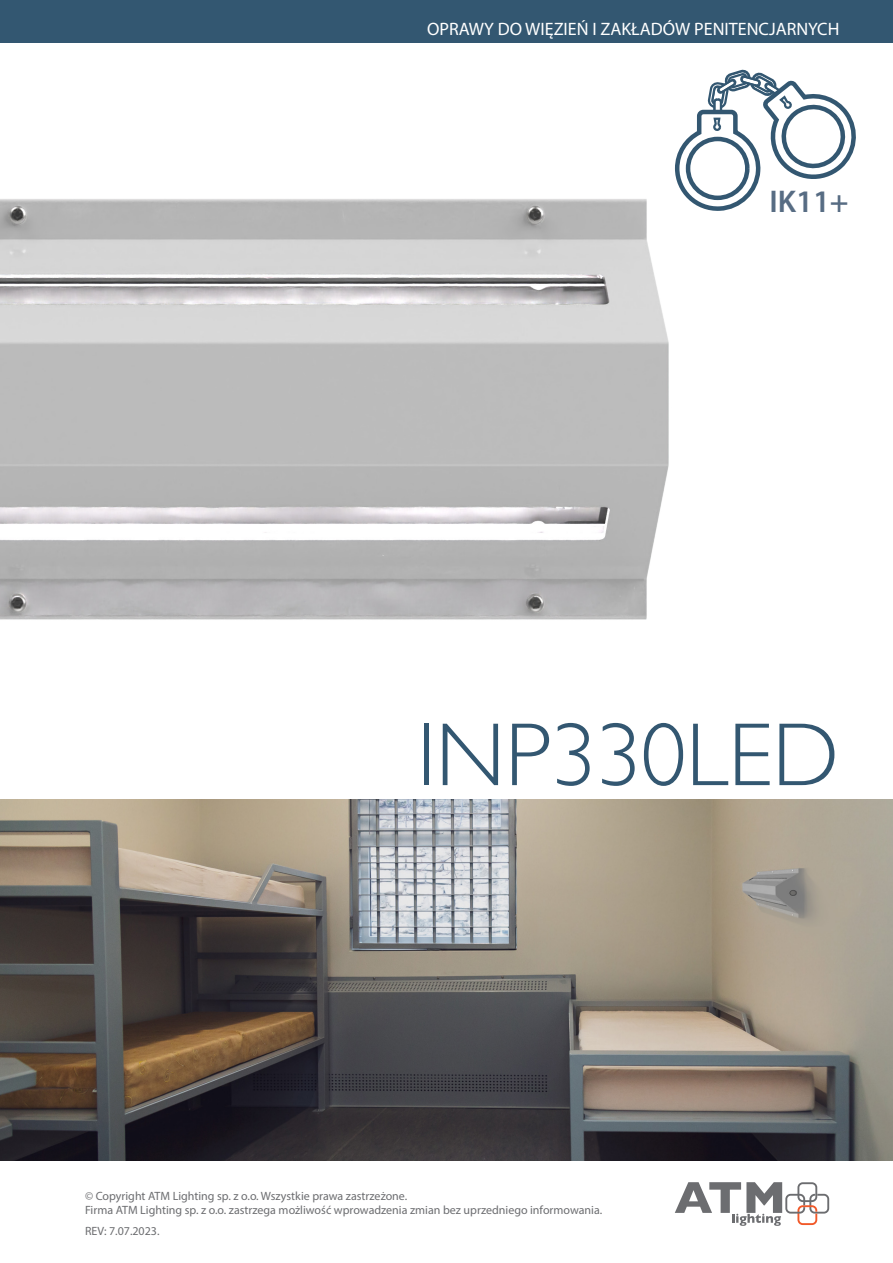
<style>
.page{position:relative;width:893px;height:1263px;background:#fff}
.page>*{position:absolute;margin:0;border:0;box-sizing:border-box;transform-origin:0 0}
.t1{font:300 90px "Gill Sans";color:#335771}
.t2{font:600 31.5px "Myriad Pro";color:#576c83}
.t3{font:18px "Myriad Pro";color:#fff}
.t4{font:12px/14.4px "Myriad Pro";color:#6c6d70}
</style>
<div class="page">
<svg style="left:675px;top:1182px;width:155px;height:44px"></svg>
<img style="left:0;top:799px;width:893px;height:362px">
<img style="left:0;top:199px;width:708px;height:615px">
<svg style="left:673px;top:69px;width:183px;height:145px"></svg>
<div style="left:0;top:0;width:893px;height:43px;background:#335771"></div>
<h3 class="t3" style="left:427px;top:18px;width:414px">OPRAWY DO WIĘZIEŃ I ZAKŁADÓW PENITENCJARNYCH</h3>
<h2 class="t2" style="left:769px;top:181px;width:81px">IK11+</h2>
<h1 class="t1" style="left:417px;top:685px;width:423px">INP330LED</h1>
<p class="t4" style="left:85px;top:1188px;width:519px">© Copyright ATM Lighting sp. z o.o. Wszystkie prawa zastrzeżone.<br>Firma ATM Lighting sp. z o.o. zastrzega możliwość wprowadzenia zmian bez uprzedniego informowania.</p>
<p class="t4" style="left:85px;top:1223px;width:76px">REV: 7.07.2023.</p>
</div>
